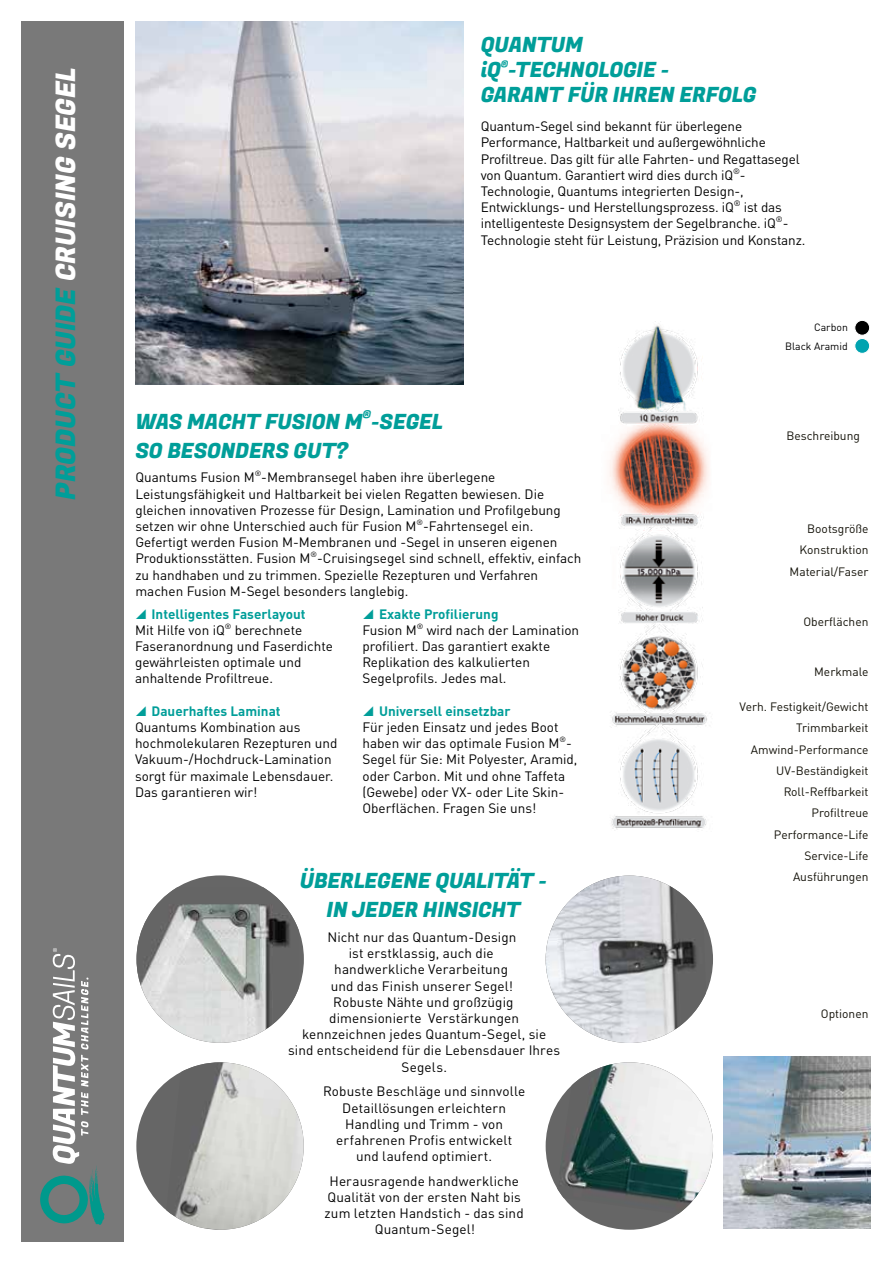
<style>
.page{position:relative;width:893px;height:1263px;background:#fff}
.page>*{position:absolute;margin:0;border:0;box-sizing:border-box;transform-origin:0 0}
.t1{font:27px "Fugaz One";letter-spacing:-.005em;color:#fff}
.t2{font:21px/25.2px "Fugaz One";letter-spacing:-.01em;color:#009e99;text-align:center}
.t3{font:13.5px/16.2px "DINOT";color:#000}
.t4{font:700 13.5px "DINOT";color:#009e99}
.t5{font:12.3px "Fugaz One";color:#009e99}
.t6{font:12px/21.1px "DINOT";color:#131108;text-align:right}
.t7{font:10.5px/18.8px "DINOT";color:#000;text-align:right}
.s1{color:#009e99}
.s2{font-weight:700;color:#009e99}
.s3{color:#000}
</style>
<div class="page">
<img style="left:609px;top:325px;width:100px;height:504px">
<img style="left:135px;top:21px;width:329px;height:363px">
<img style="left:724px;top:1056px;width:147px;height:172px">
<div style="left:855px;top:320px;width:15px;height:15px;background:#000;border-radius:50%"></div>
<div style="left:854px;top:320px;width:16px;height:16px;border:1px solid #fff;border-radius:50%"></div>
<div style="left:855px;top:338px;width:15px;height:15px;background:#00a3b0;border-radius:50%"></div>
<div style="left:854px;top:338px;width:16px;height:16px;border:1px solid #fff;border-radius:50%"></div>
<div style="left:21px;top:21px;width:102px;height:1221px;background:#797979"></div>
<svg style="left:40px;top:948px;width:64px;height:277px"></svg>
<div style="left:136px;top:875px;width:168px;height:168px;background:#666;border-radius:50%"></div>
<img style="left:136px;top:887px;width:162px;height:156px">
<div style="left:136px;top:1062px;width:168px;height:168px;background:#666;border-radius:50%"></div>
<img style="left:166px;top:1062px;width:138px;height:168px">
<div style="left:546px;top:1062px;width:167px;height:168px;background:#666;border-radius:50%"></div>
<img style="left:557px;top:1062px;width:156px;height:152px">
<img style="left:546px;top:875px;width:160px;height:168px">
<h1 class="t1" style="left:47px;top:500px;width:434px;rotate:-90deg"><span class="s1">PRODUCT GUIDE</span> CRUISING SEGEL</h1>
<h2 class="t2" style="left:481px;top:33px;width:277px;text-align:left">QUANTUM iQ<sup>®</sup>-TECHNOLOGIE -<br>GARANT FÜR IHREN ERFOLG</h2>
<p class="t3" style="left:481px;top:117px;width:326px">Quantum-Segel sind bekannt für überlegene Performance, Haltbarkeit und außergewöhnliche Profiltreue. Das gilt für alle Fahrten- und Regattasegel von Quantum. Garantiert wird dies durch iQ<sup>®</sup>- Technologie, Quantums integrierten Design-, Entwicklungs- und Herstellungsprozess. iQ<sup>®</sup> ist das intelligenteste Designsystem der Segelbranche. iQ<sup>®</sup>- Technologie steht für Leistung, Präzision und Konstanz.</p>
<p class="t5" style="left:363px;top:406px;width:10px">®</p>
<h2 class="t2" style="left:135px;top:410px;width:309px">WAS MACHT FUSION M -SEGEL</h2>
<h2 class="t2" style="left:135px;top:438px;width:214px">SO BESONDERS GUT?</h2>
<p class="t3" style="left:135px;top:468px;width:448px">Quantums Fusion M<sup>®</sup>-Membransegel haben ihre überlegene Leistungsfähigkeit und Haltbarkeit bei vielen Regatten bewiesen. Die gleichen innovativen Prozesse für Design, Lamination und Profilgebung setzen wir ohne Unterschied auch für Fusion M<sup>®</sup>-Fahrtensegel ein.<br>Gefertigt werden Fusion M-Membranen und -Segel in unseren eigenen Produktionsstätten. Fusion M<sup>®</sup>-Cruisingsegel sind schnell, effektiv, einfach zu handhaben und zu trimmen. Spezielle Rezepturen und Verfahren machen Fusion M-Segel besonders langlebig.</p>
<p class="t3" style="left:135px;top:604px;width:200px;text-indent:17px"><span class="s2">Intelligentes Faserlayout<br></span>Mit Hilfe von iQ<sup>®</sup> berechnete<br>Faseranordnung und Faserdichte gewährleisten optimale und anhaltende Profiltreue.</p>
<p class="t4" style="left:151px;top:700px;width:131px">Dauerhaftes Laminat</p>
<p class="t3" style="left:135px;top:718px;width:204px">Quantums Kombination aus hochmolekularen Rezepturen und<br>Vakuum-/Hochdruck-Lamination sorgt für maximale Lebensdauer.<br>Das garantieren wir!</p>
<p class="t3" style="left:362px;top:604px;width:218px;text-indent:16px"><span class="s2">Exakte Profilierung<br></span>Fusion M<sup>®</sup> wird nach der Lamination profiliert. Das garantiert exakte<br>Replikation des kalkulierten<br>Segelprofils. Jedes mal.</p>
<p class="t4" style="left:379px;top:700px;width:133px">Universell einsetzbar</p>
<p class="t3" style="left:362px;top:718px;width:217px">Für jeden Einsatz und jedes Boot haben wir das optimale Fusion M<sup>®</sup>- Segel für Sie: Mit Polyester, Aramid, oder Carbon. Mit und ohne Taffeta (Gewebe) oder VX- oder Lite Skin-Oberflächen. Fragen Sie uns!</p>
<h2 class="t2" style="left:300px;top:867px;width:249px;line-height:28.8px">ÜBERLEGENE QUALITÄT -<br>IN JEDER HINSICHT</h2>
<p class="t3" style="left:288px;top:928px;width:274px;text-align:center">Nicht nur das Quantum-Design<br>ist erstklassig, auch die<br>handwerkliche Verarbeitung<br>und das Finish unserer Segel!<br>Robuste Nähte und großzügig dimensionierte Verstärkungen kennzeichnen jedes Quantum-Segel, sie sind entscheidend für die Lebensdauer Ihres<br>Segels.</p>
<p class="t3" style="left:323px;top:1082px;width:204px;text-align:center">Robuste Beschläge und sinnvolle<br>Detaillösungen erleichtern<br>Handling und Trimm - von erfahrenen Profis entwickelt<br>und laufend optimiert.</p>
<p class="t3" style="left:325px;top:1172px;width:201px;text-align:center">Herausragende handwerkliche<br>Qualität von der ersten Naht bis zum letzten Handstich - das sind<br>Quantum-Segel!</p>
<p class="t7" style="left:785px;top:317px;width:64px">Carbon<br>Black Aramid</p>
<p class="t6" style="left:786px;top:424px;width:75px">Beschreibung</p>
<p class="t6" style="left:790px;top:517px;width:106px">Bootsgröße <span class="s3">ab<br></span>Konstruktion <span class="s3">Fu<br></span>Material/Faser <span class="s3">Ca</span></p>
<p class="t6" style="left:803px;top:610px;width:92px">Oberflächen <span class="s3">be</span></p>
<p class="t6" style="left:814px;top:660px;width:78px">Merkmale <span class="s3">in</span></p>
<p class="t6" style="left:740px;top:695px;width:151px">Verh. Festigkeit/Gewicht <span class="s1">●</span></p>
<p class="t6" style="left:796px;top:716px;width:95px">Trimmbarkeit <span class="s1">●</span></p>
<p class="t6" style="left:751px;top:738px;width:140px">Amwind-Performance <span class="s1">●</span></p>
<p class="t6" style="left:776px;top:759px;width:115px">UV-Beständigkeit <span class="s1">●</span></p>
<p class="t6" style="left:784px;top:780px;width:107px">Roll-Reffbarkeit <span class="s1">●</span></p>
<p class="t6" style="left:811px;top:801px;width:79px">Profiltreue <span class="s1">●</span></p>
<p class="t6" style="left:774px;top:823px;width:117px">Performance-Life <span class="s1">●</span></p>
<p class="t6" style="left:804px;top:844px;width:86px">Service-Life <span class="s1">●</span></p>
<p class="t6" style="left:793px;top:865px;width:102px">Ausführungen <span class="s3">Fa</span></p>
<p class="t6" style="left:821px;top:1002px;width:72px">Optionen <span class="s3">Pi</span></p>
</div>
